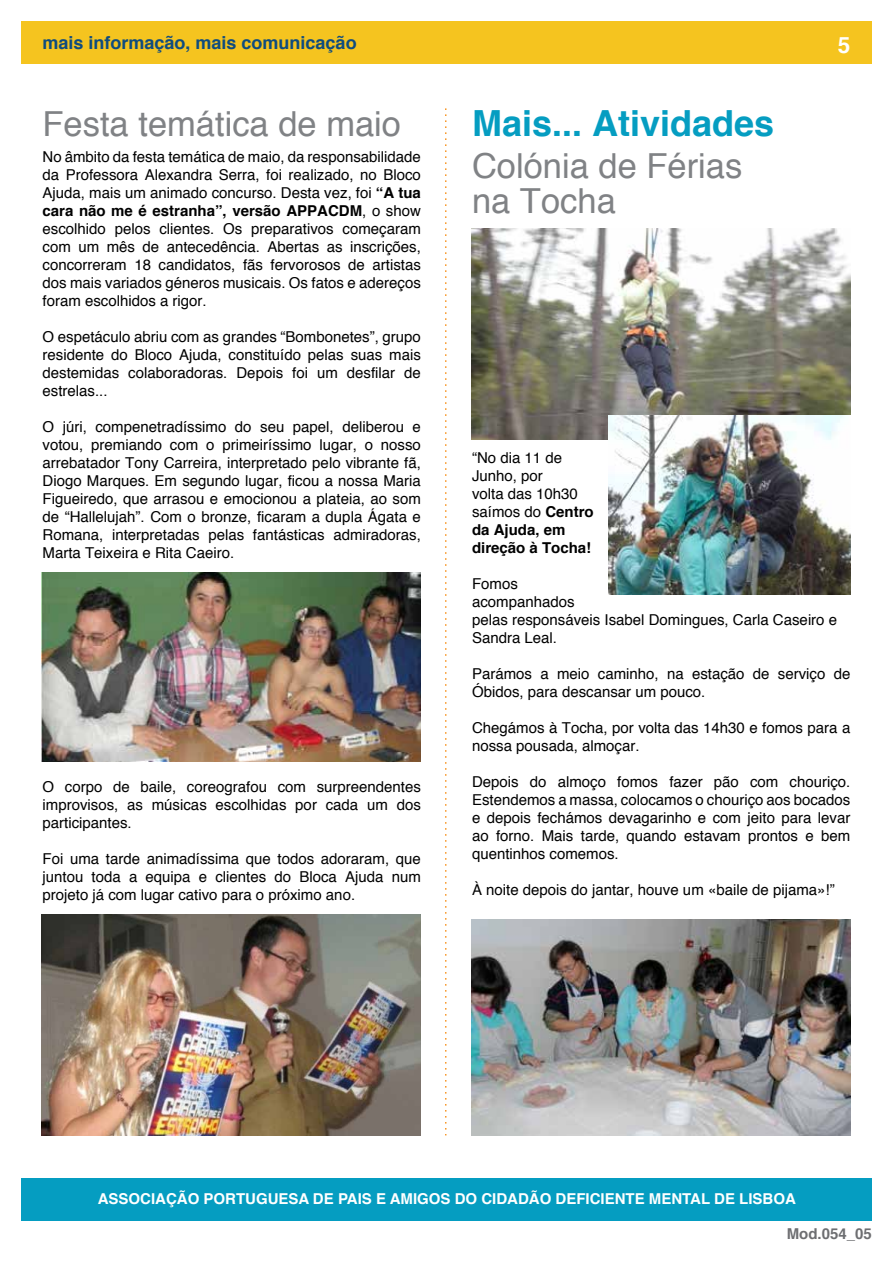
<style>
.page{position:relative;width:893px;height:1263px;background:#fff}
.page>*{position:absolute;margin:0;border:0;box-sizing:border-box;transform-origin:0 0}
.t1{font:700 36px "Helvetica";color:#059dc1}
.t2{font:34.5px/34.5px "Helvetica";color:#808285}
.t3{font:700 22.5px "Helvetica";color:#fff}
.t4{font:700 18px "Helvetica";color:#0f4c7f}
.t5{font:15px/18px "Helvetica";color:#000;text-align:justify}
.t6{font:700 15px "Helvetica";color:#fff}
.t7{font:700 15px "Helvetica";color:#6d6e71}
.s1{font-weight:700}
</style>
<div class="page">
<div style="left:21px;top:1178px;width:851px;height:42px;background:#059dc1"></div>
<div style="left:21px;top:21px;width:851px;height:43px;background:#f5c41f"></div>
<img style="left:42px;top:572px;width:379px;height:189px">
<img style="left:42px;top:914px;width:379px;height:221px">
<svg style="left:445px;top:108px;width:1px;height:1027px"></svg>
<img style="left:472px;top:919px;width:378px;height:216px">
<img style="left:472px;top:229px;width:378px;height:210px">
<img style="left:608px;top:416px;width:242px;height:178px">
<p class="t4" style="left:43px;top:28px;width:316px">mais informação, mais comunicação</p>
<h3 class="t3" style="left:838px;top:27px;width:14px">5</h3>
<h2 class="t2" style="left:43px;top:107px;width:360px">Festa temática de maio</h2>
<p class="t5" style="left:43px;top:148px;width:380px">No âmbito da festa temática de maio, da responsabilidade da Professora Alexandra Serra, foi realizado, no Bloco Ajuda, mais um animado concurso. Desta vez, foi <span class="s1">“A tua cara não me é estranha”, versão APPACDM</span>, o show escolhido pelos clientes. Os preparativos começaram com um mês de antecedência. Abertas as inscrições, concorreram 18 candidatos, fãs fervorosos de artistas dos mais variados géneros musicais. Os fatos e adereços foram escolhidos a rigor.</p>
<p class="t5" style="left:43px;top:328px;width:380px">O espetáculo abriu com as grandes “Bombonetes”, grupo residente do Bloco Ajuda, constituído pelas suas mais destemidas colaboradoras. Depois foi um desfilar de estrelas...</p>
<p class="t5" style="left:43px;top:418px;width:380px">O júri, compenetradíssimo do seu papel, deliberou e votou, premiando com o primeiríssimo lugar, o nosso arrebatador Tony Carreira, interpretado pelo vibrante fã, Diogo Marques. Em segundo lugar, ficou a nossa Maria Figueiredo, que arrasou e emocionou a plateia, ao som de “Hallelujah”. Com o bronze, ficaram a dupla Ágata e Romana, interpretadas pelas fantásticas admiradoras, Marta Teixeira e Rita Caeiro.</p>
<p class="t5" style="left:43px;top:778px;width:380px">O corpo de baile, coreografou com surpreendentes improvisos, as músicas escolhidas por cada um dos participantes.</p>
<p class="t5" style="left:43px;top:850px;width:380px">Foi uma tarde animadíssima que todos adoraram, que juntou toda a equipa e clientes do Bloca Ajuda num projeto já com lugar cativo para o próximo ano.</p>
<h1 class="t1" style="left:472px;top:94px;width:304px">Mais... Atividades</h1>
<h2 class="t2" style="left:472px;top:150px;width:272px">Colónia de Férias na Tocha</h2>
<p class="t5" style="left:472px;top:449px;width:123px;text-align:left">“No dia 11 de<br>Junho, por<br>volta das 10h30 saímos do <span class="s1">Centro da Ajuda, em direção à Tocha!</span></p>
<p class="t5" style="left:472px;top:575px;width:367px;text-align:left">Fomos<br>acompanhados<br>pelas responsáveis Isabel Domingues, Carla Caseiro e<br>Sandra Leal.</p>
<p class="t5" style="left:472px;top:665px;width:380px">Parámos a meio caminho, na estação de serviço de<br>Óbidos, para descansar um pouco.</p>
<p class="t5" style="left:472px;top:719px;width:380px">Chegámos à Tocha, por volta das 14h30 e fomos para a nossa pousada, almoçar.</p>
<p class="t5" style="left:472px;top:773px;width:380px">Depois do almoço fomos fazer pão com chouriço.<br>Estendemos a massa, colocamos o chouriço aos bocados e depois fechámos devagarinho e com jeito para levar ao forno. Mais tarde, quando estavam prontos e bem quentinhos comemos.</p>
<p class="t5" style="left:472px;top:881px;width:364px">À noite depois do jantar, houve um «baile de pijama»!”</p>
<p class="t6" style="left:98px;top:1186px;width:700px">ASSOCIAÇÃO PORTUGUESA DE PAIS E AMIGOS DO CIDADÃO DEFICIENTE MENTAL DE LISBOA</p>
<p class="t7" style="left:787px;top:1222px;width:87px">Mod.054_05</p>
</div>
